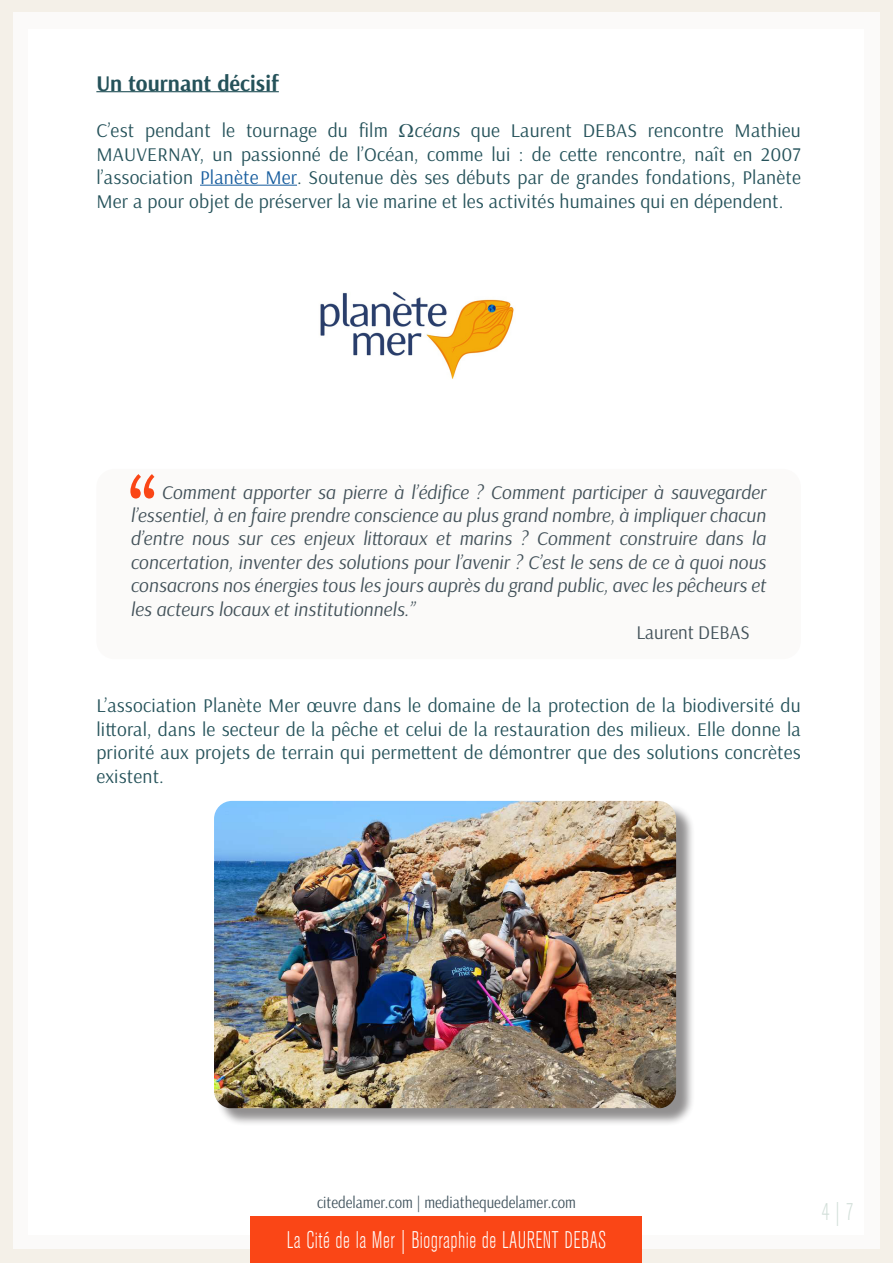
<style>
.page{position:relative;width:893px;height:1263px;background:#fff}
.page>*{position:absolute;margin:0;border:0;box-sizing:border-box;transform-origin:0 0}
.t1{font:300 condensed 24px "Akzidenz Grotesk BE";letter-spacing:.02em;color:#fffefc;scale:.9 1}
.t2{font:300 condensed 24px "Akzidenz Grotesk BE";color:#d2dfd9;scale:.9 1}
.t3{font:700 22.5px "Arsenal";color:#25525a}
.t4{font:19.5px/23.4px "Arsenal";letter-spacing:.01em;color:#25525a;text-align:justify}
.t5{font:italic 19.5px/23.4px "Arsenal";color:#425159;text-align:justify}
.t6{font:19.5px "Arsenal";color:#425159;scale:.96 1}
.t7{font:16.5px "Arsenal";color:#40525c;scale:.9 1}
.s1{font-style:italic}
.s2{color:#175d9e}
</style>
<div class="page">
<div style="left:0;top:0;width:13px;height:1263px;background:#f4f0e8"></div>
<div style="left:880px;top:0;width:13px;height:1263px;background:#f4f0e8"></div>
<div style="left:0;top:0;width:893px;height:12px;background:#f4f0e8"></div>
<div style="left:0;top:1249px;width:893px;height:14px;background:#f4f0e8"></div>
<div style="left:251px;top:1216px;width:391px;height:47px;background:#fa4616"></div>
<hr style="left:96px;top:91px;width:183px;height:1px;background:#25525a">
<hr style="left:200px;top:185px;width:97px;height:1px;background:#175d9e">
<div style="left:96px;top:469px;width:705px;height:190px;background:#fbfaf9;border-radius:18px"></div>
<svg style="left:130px;top:474px;width:24px;height:24px"></svg>
<img style="left:320px;top:291px;width:194px;height:88px">
<div style="left:216px;top:803px;width:479px;height:324px;background:#231f20;opacity:.5"></div>
<img style="left:214px;top:801px;width:462px;height:307px">
<p class="t3" style="left:96px;top:69px;width:184px">Un tournant décisif</p>
<p class="t4" style="left:96px;top:119px;width:293px">C’est pendant le tournage du film</p>
<p class="t4" style="left:96px;top:119px;width:706px;text-indent:318px"><span class="s1">céans</span> que Laurent DEBAS rencontre Mathieu MAUVERNAY, un passionné de l’Océan, comme lui : de cette rencontre, naît en 2007 l’association <span class="s2">Planète Mer</span>. Soutenue dès ses débuts par de grandes fondations, Planète Mer a pour objet de préserver la vie marine et les activités humaines qui en dépendent.</p>
<p class="t5" style="left:130px;top:480px;width:637px;text-indent:31px">Comment apporter sa pierre à l’édifice ? Comment participer à sauvegarder l’essentiel, à en faire prendre conscience au plus grand nombre, à impliquer chacun d’entre nous sur ces enjeux littoraux et marins ? Comment construire dans la concertation, inventer des solutions pour l’avenir ? C’est le sens de ce à quoi nous consacrons nos énergies tous les jours auprès du grand public, avec les pêcheurs et les acteurs locaux et institutionnels.”</p>
<p class="t6" style="left:636px;top:620px;width:119px">Laurent DEBAS</p>
<p class="t4" style="left:96px;top:694px;width:706px">L’association Planète Mer œuvre dans le domaine de la protection de la biodiversité du littoral, dans le secteur de la pêche et celui de la restauration des milieux. Elle donne la priorité aux projets de terrain qui permettent de démontrer que des solutions concrètes existent.</p>
<p class="t7" style="left:317px;top:1193px;width:289px">citedelamer.com | mediathequedelamer.com</p>
<p class="t2" style="left:822px;top:1198px;width:37px">4 | 7</p>
<p class="t1" style="left:287px;top:1227px;width:357px">La Cité de la Mer | Biographie de LAURENT DEBAS</p>
</div>
